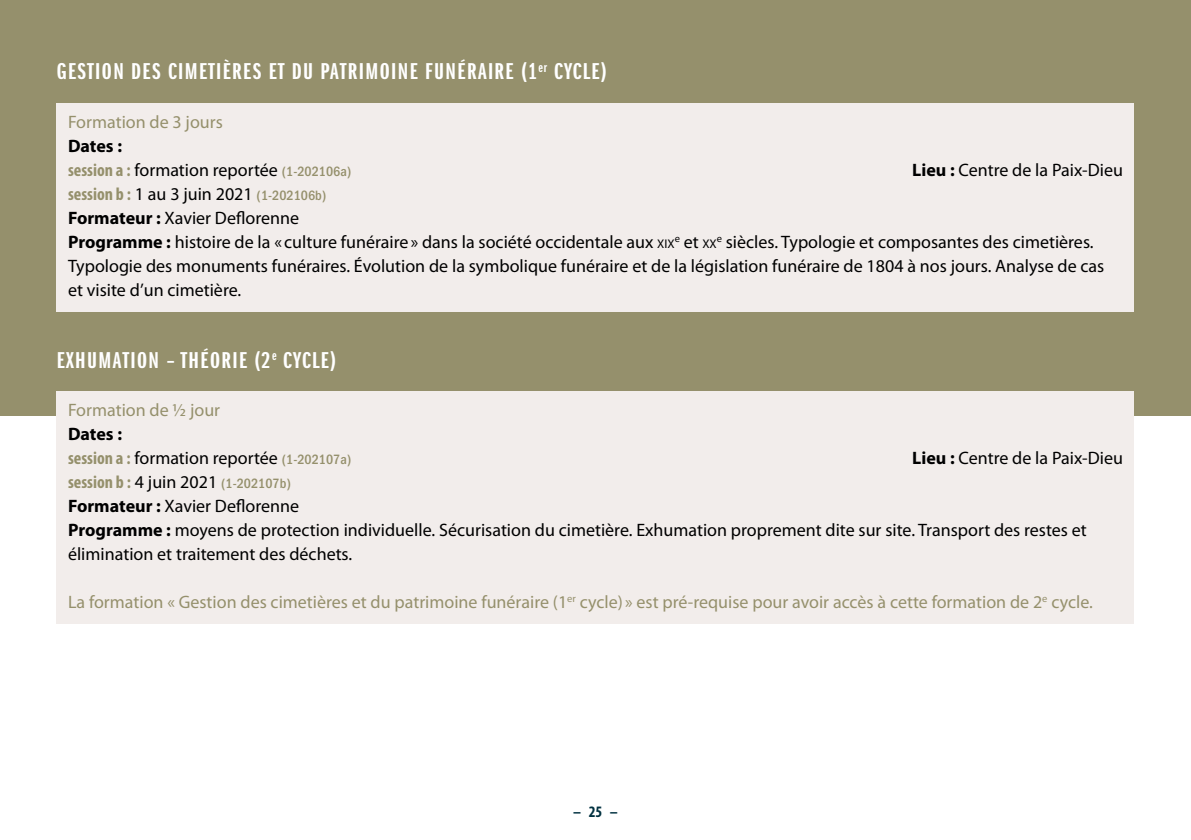
<style>
.page{position:relative;width:1191px;height:840px;background:#fff}
.page>*{position:absolute;margin:0;border:0;box-sizing:border-box;transform-origin:0 0}
.t1{font:23.8px "ITC Franklin Gothic Std Dm X Cp";letter-spacing:.05em;color:#fff;scale:1.18 1}
.t2{font:18px/24px "Myriad Pro";color:#000}
.t3{font:18px "Myriad Pro";color:#95906c}
.t4{font:700 condensed 16px "Myriad Pro";color:#003140}
.t5{font:500 condensed 14px "ITC Franklin Gothic Std";color:#95906c}
.s1{font-weight:700}
.s2{font-weight:700;font-stretch:condensed;color:#95906c}
.s3{font-family:"ITC Franklin Gothic Std";font-weight:500;font-stretch:condensed;font-size:14px;color:#95906c}
.s4{font-size:12.6px}
.s5{font-family:"Myriad Pro";font-weight:700;font-size:18px}
.s6{font-family:"Myriad Pro";font-weight:400;font-stretch:normal;font-size:18px;color:#000}
</style>
<div class="page">
<div style="left:0;top:0;width:1191px;height:415px;background:#95906c"></div>
<div style="left:57px;top:103px;width:1077px;height:208px;background:#f2edeb"></div>
<div style="left:57px;top:391px;width:1077px;height:232px;background:#f2edeb"></div>
<h1 class="t1" style="left:57px;top:59px;width:467px">GESTION DES CIMETIÈRES ET DU PATRIMOINE FUNÉRAIRE (1<sup>er</sup> CYCLE)</h1>
<p class="t3" style="left:68px;top:110px;width:156px">Formation de 3 jours</p>
<p class="t2" style="left:68px;top:133px;width:285px"><span class="s1">Dates :<br></span><span class="s2">session a :</span> formation reportée <span class="s3">(1‑202106a)</span></p>
<p class="t2" style="left:912px;top:157px;width:212px"><span class="s1">Lieu :</span> Centre de la Paix-Dieu</p>
<p class="t2" style="left:68px;top:181px;width:1037px"><span class="s2">session b :</span> 1 au 3 juin 2021 <span class="s3">(1‑202106b)<br></span><span class="s1">Formateur :</span> Xavier Deflorenne<br><span class="s1">Programme :</span> histoire de la « culture funéraire» dans la société occidentale aux <span class="s4">XIX</span><sup>e</sup> et <span class="s4">XX</span><sup>e</sup> siècles. Typologie et composantes des cimetières.<br>Typologie des monuments funéraires. Évolution de la symbolique funéraire et de la législation funéraire de 1804 à nos jours. Analyse de cas et visite d’un cimetière.</p>
<h1 class="t1" style="left:57px;top:347px;width:238px">EXHUMATION – THÉORIE (2<sup>e</sup> CYCLE)</h1>
<p class="t3" style="left:68px;top:398px;width:154px">Formation de 1/2 jour</p>
<p class="t2" style="left:68px;top:421px;width:285px"><span class="s1">Dates :<br></span><span class="s2">session a :</span> formation reportée <span class="s3">(1‑202107a)</span></p>
<p class="t2" style="left:912px;top:445px;width:212px"><span class="s1">Lieu :</span> Centre de la Paix-Dieu</p>
<p class="t5" style="left:68px;top:475px;width:224px"><span class="s5">session b :</span> <span class="s6">4 juin 2021</span> (1‑202107b)</p>
<p class="t2" style="left:68px;top:493px;width:1020px"><span class="s1">Formateur :</span> Xavier Deflorenne<br><span class="s1">Programme :</span> moyens de protection individuelle. Sécurisation du cimetière. Exhumation proprement dite sur site. Transport des restes et élimination et traitement des déchets.</p>
<p class="t3" style="left:68px;top:590px;width:1026px">La formation « Gestion des cimetières et du patrimoine funéraire (1<sup>er</sup> cycle) » est pré-requise pour avoir accès à cette formation de 2<sup>e</sup> cycle.</p>
<p class="t4" style="left:573px;top:801px;width:46px">– 25 –</p>
</div>
